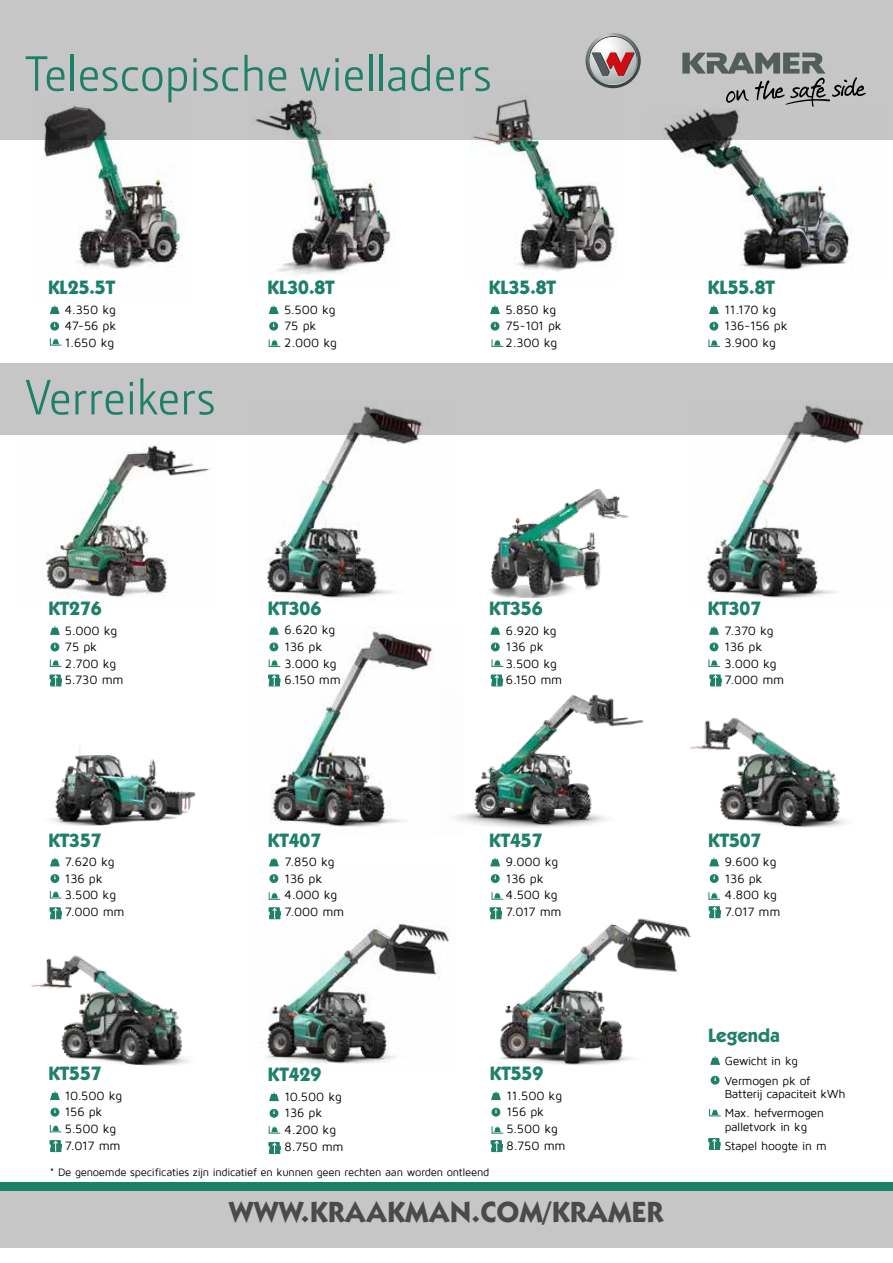
<style>
.page{position:relative;width:893px;height:1263px;background:#fff}
.page>*{position:absolute;margin:0;border:0;box-sizing:border-box;transform-origin:0 0}
.t1{font:50.1px "JD Sans Pro";color:#1f806a}
.t2{font:49.95px "JD Sans Pro";color:#1f806a}
.t3{font:700 29.1px "Kabel IT Cby BT";letter-spacing:.025em;color:#4a4a49}
.t4{font:700 19.35px "Kabel IT Cby BT";color:#1f806a}
.t5{font:12.45px/16.6px "Maven Pro";letter-spacing:-.015em;color:#000}
.t6{font:12px/13.5px "Maven Pro";letter-spacing:-.02em;color:#000}
.t7{font:11.1px "Maven Pro";letter-spacing:-.02em;color:#000}
</style>
<div class="page">
<img style="left:265px;top:866px;width:184px;height:198px">
<div style="left:0;top:362px;width:893px;height:72px;background:#c6c6c6"></div>
<div style="left:0;top:1183px;width:893px;height:64px;background:#c6c6c6"></div>
<div style="left:0;top:1182px;width:893px;height:8px;background:#1f806a"></div>
<div style="left:0;top:0;width:893px;height:139px;background:#c6c6c6"></div>
<svg style="left:585px;top:33px;width:56px;height:55px"></svg>
<svg style="left:682px;top:53px;width:184px;height:54px"></svg>
<svg style="left:490px;top:305px;width:10px;height:9px"></svg>
<svg style="left:490px;top:322px;width:9px;height:9px"></svg>
<svg style="left:269px;top:305px;width:10px;height:9px"></svg>
<svg style="left:269px;top:322px;width:9px;height:9px"></svg>
<svg style="left:709px;top:305px;width:10px;height:9px"></svg>
<svg style="left:709px;top:322px;width:9px;height:9px"></svg>
<img style="left:470px;top:86px;width:147px;height:186px">
<svg style="left:50px;top:305px;width:10px;height:9px"></svg>
<svg style="left:50px;top:322px;width:9px;height:9px"></svg>
<img style="left:647px;top:108px;width:237px;height:162px">
<img style="left:36px;top:105px;width:152px;height:164px">
<img style="left:249px;top:99px;width:146px;height:175px">
<img style="left:268px;top:626px;width:164px;height:201px">
<img style="left:454px;top:694px;width:190px;height:134px">
<svg style="left:269px;top:858px;width:10px;height:8px"></svg>
<svg style="left:709px;top:860px;width:10px;height:6px"></svg>
<svg style="left:710px;top:874px;width:9px;height:9px"></svg>
<svg style="left:50px;top:858px;width:10px;height:8px"></svg>
<svg style="left:50px;top:874px;width:9px;height:9px"></svg>
<svg style="left:269px;top:626px;width:10px;height:9px"></svg>
<svg style="left:269px;top:642px;width:9px;height:9px"></svg>
<svg style="left:50px;top:626px;width:10px;height:9px"></svg>
<svg style="left:50px;top:643px;width:9px;height:8px"></svg>
<svg style="left:50px;top:1091px;width:10px;height:9px"></svg>
<svg style="left:50px;top:1108px;width:9px;height:8px"></svg>
<img style="left:248px;top:406px;width:204px;height:192px">
<svg style="left:50px;top:674px;width:11px;height:12px"></svg>
<svg style="left:269px;top:674px;width:11px;height:12px"></svg>
<svg style="left:50px;top:907px;width:10px;height:2px"></svg>
<hr style="left:270px;top:911px;width:10px;height:4px;background:#1f806a">
<svg style="left:270px;top:915px;width:10px;height:4px"></svg>
<svg style="left:269px;top:907px;width:10px;height:11px"></svg>
<hr style="left:710px;top:910px;width:11px;height:4px;background:#1f806a">
<svg style="left:710px;top:914px;width:10px;height:4px"></svg>
<svg style="left:709px;top:906px;width:10px;height:11px"></svg>
<svg style="left:50px;top:1140px;width:10px;height:4px"></svg>
<hr style="left:51px;top:1144px;width:10px;height:4px;background:#1f806a">
<svg style="left:51px;top:1148px;width:10px;height:4px"></svg>
<svg style="left:53px;top:1140px;width:5px;height:11px"></svg>
<img style="left:46px;top:444px;width:165px;height:154px">
<svg style="left:709px;top:626px;width:10px;height:9px"></svg>
<svg style="left:710px;top:642px;width:8px;height:9px"></svg>
<svg style="left:710px;top:674px;width:11px;height:6px"></svg>
<img style="left:688px;top:401px;width:205px;height:197px">
<img style="left:50px;top:746px;width:146px;height:80px">
<svg style="left:490px;top:626px;width:10px;height:9px"></svg>
<svg style="left:491px;top:642px;width:9px;height:9px"></svg>
<svg style="left:491px;top:674px;width:12px;height:12px"></svg>
<img style="left:490px;top:488px;width:139px;height:109px">
<img style="left:690px;top:680px;width:156px;height:180px">
<img style="left:31px;top:909px;width:157px;height:157px">
<svg style="left:491px;top:1091px;width:10px;height:9px"></svg>
<svg style="left:491px;top:1108px;width:9px;height:8px"></svg>
<svg style="left:491px;top:1140px;width:10px;height:4px"></svg>
<hr style="left:492px;top:1144px;width:11px;height:4px;background:#1f806a">
<hr style="left:492px;top:1148px;width:10px;height:4px;background:#1f806a">
<svg style="left:494px;top:1140px;width:5px;height:11px"></svg>
<img style="left:489px;top:858px;width:208px;height:207px">
<svg style="left:269px;top:1092px;width:10px;height:9px"></svg>
<svg style="left:270px;top:1109px;width:8px;height:9px"></svg>
<svg style="left:269px;top:1142px;width:11px;height:11px"></svg>
<svg style="left:268px;top:1126px;width:13px;height:8px"></svg>
<svg style="left:710px;top:1056px;width:10px;height:9px"></svg>
<svg style="left:711px;top:1076px;width:9px;height:9px"></svg>
<svg style="left:709px;top:1138px;width:11px;height:11px"></svg>
<svg style="left:709px;top:1108px;width:12px;height:9px"></svg>
<svg style="left:491px;top:1126px;width:13px;height:8px"></svg>
<svg style="left:50px;top:1124px;width:12px;height:8px"></svg>
<svg style="left:50px;top:891px;width:12px;height:8px"></svg>
<svg style="left:268px;top:891px;width:13px;height:9px"></svg>
<svg style="left:491px;top:891px;width:13px;height:9px"></svg>
<svg style="left:708px;top:892px;width:13px;height:8px"></svg>
<svg style="left:50px;top:659px;width:12px;height:8px"></svg>
<svg style="left:268px;top:659px;width:13px;height:8px"></svg>
<svg style="left:491px;top:659px;width:13px;height:8px"></svg>
<svg style="left:708px;top:659px;width:13px;height:8px"></svg>
<svg style="left:50px;top:338px;width:12px;height:8px"></svg>
<svg style="left:268px;top:339px;width:13px;height:8px"></svg>
<svg style="left:491px;top:339px;width:13px;height:8px"></svg>
<svg style="left:708px;top:339px;width:13px;height:8px"></svg>
<svg style="left:269px;top:874px;width:9px;height:9px"></svg>
<h1 class="t1" style="left:24px;top:41px;width:469px">Telescopische wielladers</h1>
<h3 class="t4" style="left:48px;top:276px;width:68px">KL25.5T</h3>
<p class="t5" style="left:65px;top:301px;width:53px;text-align:justify">4.350 kg 47-56 pk 1.650 kg</p>
<h2 class="t2" style="left:25px;top:365px;width:193px">Verreikers</h2>
<h3 class="t4" style="left:268px;top:276px;width:68px">KL30.8T</h3>
<p class="t5" style="left:284px;top:301px;width:54px">5.500 kg<br>75 pk<br>2.000 kg</p>
<h3 class="t4" style="left:489px;top:276px;width:68px">KL35.8T</h3>
<p class="t5" style="left:505px;top:301px;width:58px">5.850 kg<br>75-101 pk<br>2.300 kg</p>
<h3 class="t4" style="left:708px;top:276px;width:68px">KL55.8T</h3>
<p class="t5" style="left:724px;top:301px;width:65px">11.170 kg<br>136-156 pk<br>3.900 kg</p>
<h3 class="t4" style="left:48px;top:597px;width:55px">KT276</h3>
<p class="t5" style="left:65px;top:622px;width:60px">5.000 kg<br>75 pk<br>2.700 kg<br>5.730 mm</p>
<h3 class="t4" style="left:268px;top:596px;width:55px">KT306</h3>
<p class="t5" style="left:284px;top:622px;width:58px">6.620 kg<br>136 pk<br>3.000 kg<br>6.150 mm</p>
<h3 class="t4" style="left:489px;top:596px;width:55px">KT356</h3>
<p class="t5" style="left:506px;top:622px;width:58px">6.920 kg<br>136 pk<br>3.500 kg<br>6.150 mm</p>
<h3 class="t4" style="left:708px;top:596px;width:55px">KT307</h3>
<p class="t5" style="left:725px;top:622px;width:61px">7.370 kg<br>136 pk<br>3.000 kg<br>7.000 mm</p>
<h3 class="t4" style="left:48px;top:828px;width:55px">KT357</h3>
<p class="t5" style="left:65px;top:854px;width:61px">7.620 kg<br>136 pk<br>3.500 kg<br>7.000 mm</p>
<h3 class="t4" style="left:48px;top:1062px;width:55px">KT557</h3>
<p class="t5" style="left:65px;top:1087px;width:59px">10.500 kg<br>156 pk<br>5.500 kg<br>7.017 mm</p>
<h3 class="t4" style="left:268px;top:828px;width:55px">KT407</h3>
<p class="t5" style="left:284px;top:854px;width:61px">7.850 kg<br>136 pk<br>4.000 kg<br>7.000 mm</p>
<h3 class="t4" style="left:268px;top:1063px;width:55px">KT429</h3>
<p class="t5" style="left:285px;top:1088px;width:61px">10.500 kg<br>136 pk<br>4.200 kg<br>8.750 mm</p>
<h3 class="t4" style="left:489px;top:828px;width:55px">KT457</h3>
<p class="t5" style="left:506px;top:854px;width:57px">9.000 kg<br>136 pk<br>4.500 kg<br>7.017 mm</p>
<h3 class="t4" style="left:490px;top:1062px;width:55px">KT559</h3>
<p class="t5" style="left:506px;top:1087px;width:61px">11.500 kg<br>156 pk<br>5.500 kg<br>8.750 mm</p>
<p class="t7" style="left:50px;top:1167px;width:441px">* De genoemde specificaties zijn indicatief en kunnen geen rechten aan worden ontleend</p>
<h3 class="t3" style="left:229px;top:1193px;width:435px">WWW.KRAAKMAN.COM/KRAMER</h3>
<h3 class="t4" style="left:708px;top:828px;width:55px">KT507</h3>
<p class="t5" style="left:725px;top:854px;width:57px">9.600 kg<br>136 pk<br>4.800 kg<br>7.017 mm</p>
<h3 class="t4" style="left:708px;top:1023px;width:73px">Legenda</h3>
<p class="t6" style="left:725px;top:1051px;width:87px;line-height:19.5px">Gewicht in kg<br>Vermogen pk of</p>
<p class="t6" style="left:725px;top:1087px;width:122px">Batterij capaciteit kWh</p>
<p class="t6" style="left:725px;top:1106px;width:101px">Max. hefvermogen palletvork in kg</p>
<p class="t6" style="left:725px;top:1139px;width:104px">Stapel hoogte in m</p>
</div>
